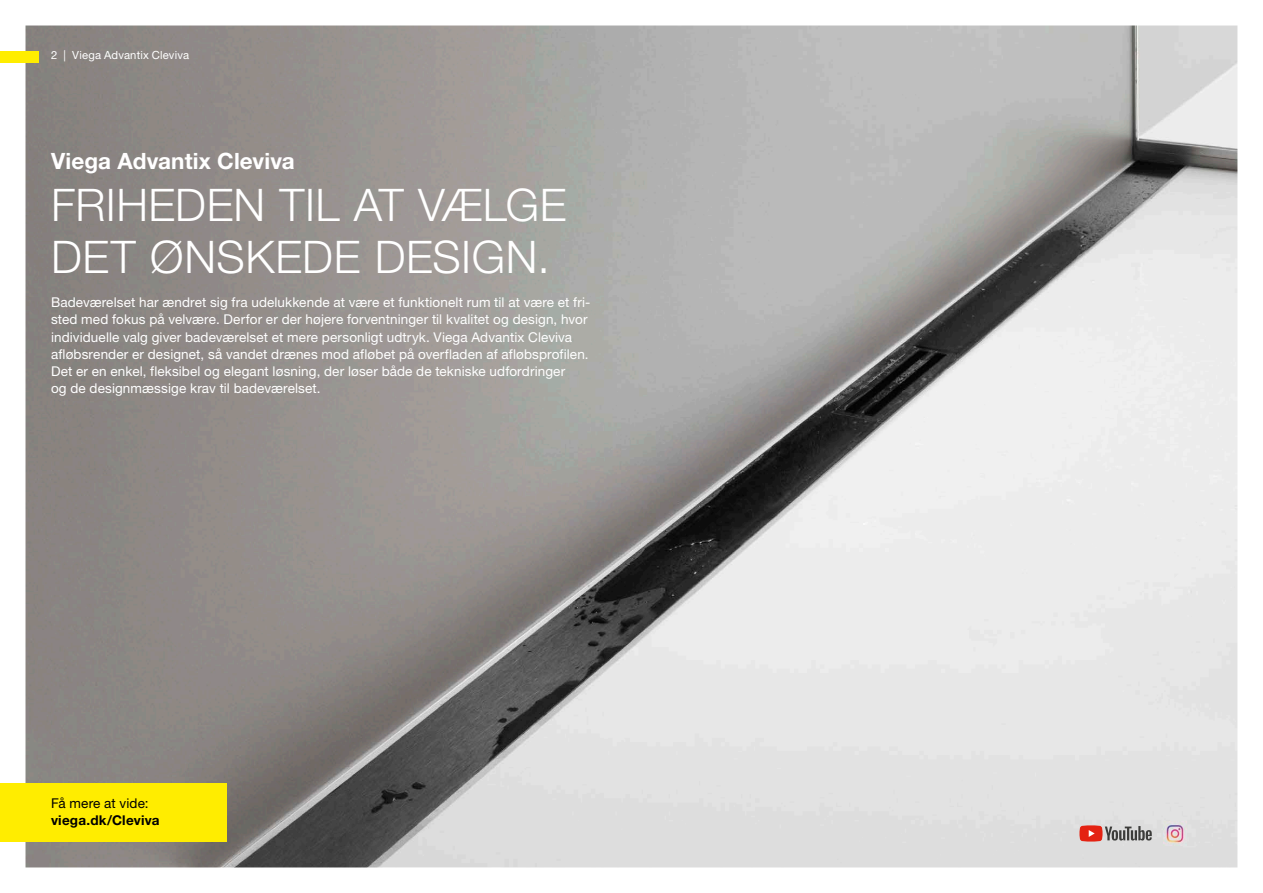
<style>
.page{position:relative;width:1263px;height:893px;background:#fff}
.page>*{position:absolute;margin:0;border:0;box-sizing:border-box;transform-origin:0 0}
.t1{font:45px/51.8px "M Ying Hei PR Cfor Viega W3";letter-spacing:.01em;color:#fff}
.t2{font:22.5px "M Ying Hei PR Cfor Viega W7";letter-spacing:.005em;color:#fff}
.t3{font:13.5px/17.2px "M Ying Hei PR Cfor Viega W4";letter-spacing:.01em;color:#fff}
.t4{font:13.5px "M Ying Hei PR Cfor Viega W7";letter-spacing:.015em;color:#000}
.t5{font:13.5px "M Ying Hei PR Cfor Viega W4";letter-spacing:.01em;color:#000}
.t6{font:11.25px "M Ying Hei PR Cfor Viega W4";letter-spacing:.015em;color:#fff}
</style>
<div class="page">
<img style="left:26px;top:26px;width:1211px;height:841px">
<div style="left:0;top:783px;width:226px;height:59px;background:#ffed00"></div>
<svg style="left:1079px;top:825px;width:73px;height:16px"></svg>
<img style="left:1163px;top:822px;width:23px;height:23px">
<div style="left:0;top:51px;width:38px;height:11px;background:#ffed00"></div>
<p class="t6" style="left:51px;top:48px;width:140px">2 | Viega Advantix Cleviva</p>
<h2 class="t2" style="left:51px;top:147px;width:245px">Viega Advantix Cleviva</h2>
<h1 class="t1" style="left:51px;top:179px;width:517px">FRIHEDEN TIL AT VÆLGE<br>DET ØNSKEDE DESIGN.</h1>
<p class="t3" style="left:51px;top:294px;width:541px">Badeværelset har ændret sig fra udelukkende at være et funktionelt rum til at være et fri&shy;sted med fokus på velvære. Derfor er der højere forventninger til kvalitet og design, hvor individuelle valg giver badeværelset et mere personligt udtryk. Viega Advantix Cleviva afløbsrender er designet, så vandet drænes mod afløbet på overfladen af afløbsprofilen.<br>Det er en enkel, fleksibel og elegant løsning, der løser både de tekniske udfordringer<br>og de designmæssige krav til badeværelset.</p>
<p class="t5" style="left:51px;top:794px;width:99px">Få mere at vide:</p>
<p class="t4" style="left:51px;top:812px;width:110px">viega.dk/Cleviva</p>
</div>
